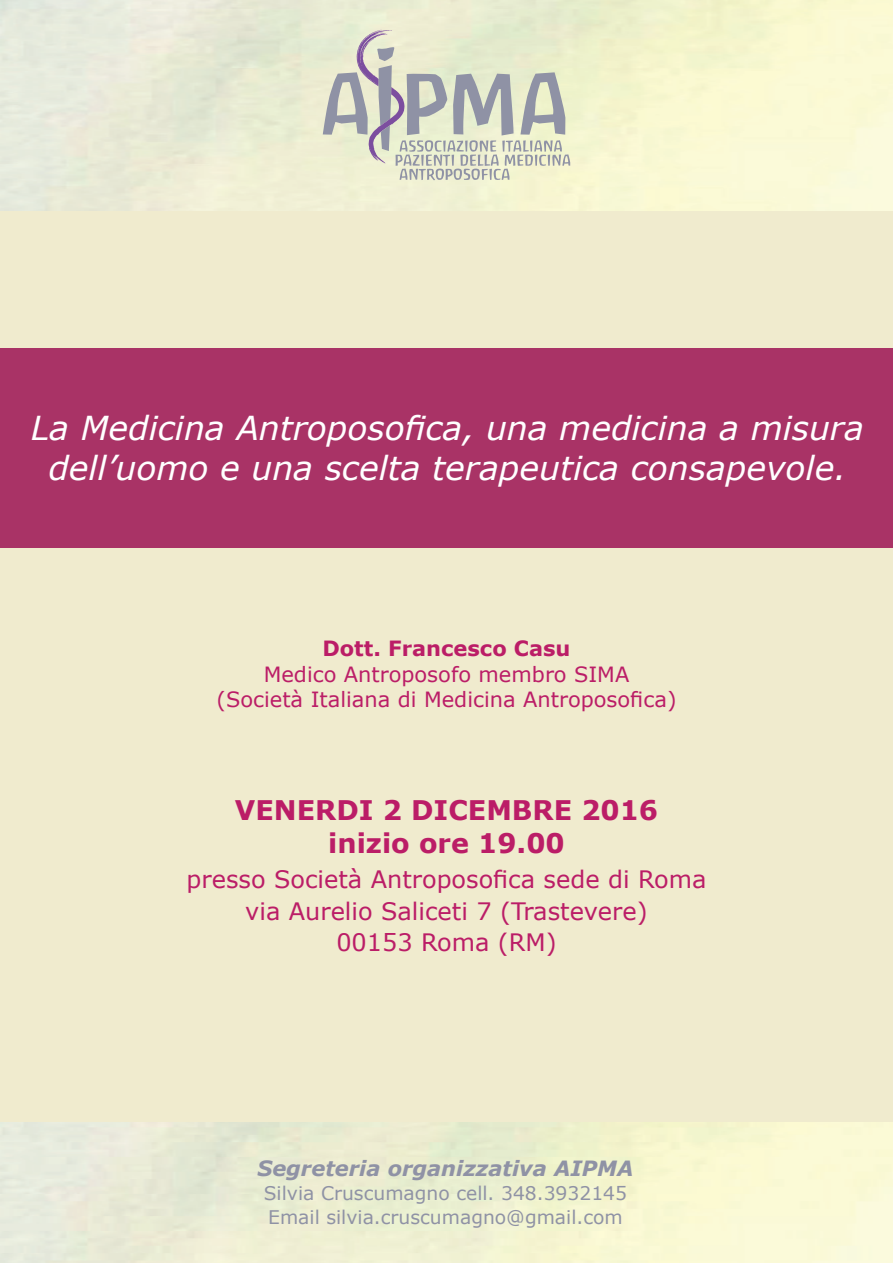
<style>
.page{position:relative;width:893px;height:1263px;background:#f0ebce}
.page>*{position:absolute;margin:0;border:0;box-sizing:border-box;transform-origin:0 0}
.t1{font:italic 33px/39.6px "Verdana";color:#fff;text-align:center}
.t2{font:700 27px/32.4px "Verdana";color:#bb1d67;text-align:center}
.t3{font:24px/31.5px "Verdana";color:#bb1d67;text-align:center}
.t4{font:21px/25.2px "Verdana";color:#bb1d67;text-align:center}
.t5{font:italic 700 21px "Verdana";color:#8f92a5}
.t6{font:700 21px "Verdana";color:#bb1d67}
.t7{font:18.75px/24px "Verdana";color:#8f92a5}
</style>
<div class="page">
<img style="left:0;top:0;width:893px;height:210px">
<img style="left:0;top:1123px;width:893px;height:140px">
<svg style="left:323px;top:30px;width:247px;height:150px"></svg>
<div style="left:0;top:348px;width:893px;height:199px;background:#a93366"></div>
<p class="t1" style="left:31px;top:408px;width:834px">La Medicina Antroposofica, una medicina a misura dell’uomo e una scelta terapeutica consapevole.</p>
<p class="t6" style="left:322px;top:634px;width:250px">Dott. Francesco Casu</p>
<p class="t4" style="left:217px;top:661px;width:461px">Medico Antroposofo membro SIMA<br>(Società Italiana di Medicina Antroposofica)</p>
<p class="t2" style="left:235px;top:793px;width:425px">VENERDI 2 DICEMBRE 2016 inizio ore 19.00</p>
<p class="t3" style="left:187px;top:863px;width:521px">presso Società Antroposofica sede di Roma via Aurelio Saliceti 7 (Trastevere)<br>00153 Roma (RM)</p>
<p class="t5" style="left:257px;top:1153px;width:378px">Segreteria organizzativa AIPMA</p>
<p class="t7" style="left:264px;top:1180px;width:365px">Silvia Cruscumagno cell. 348.3932145<br>Email silvia.cruscumagno@gmail.com</p>
</div>
